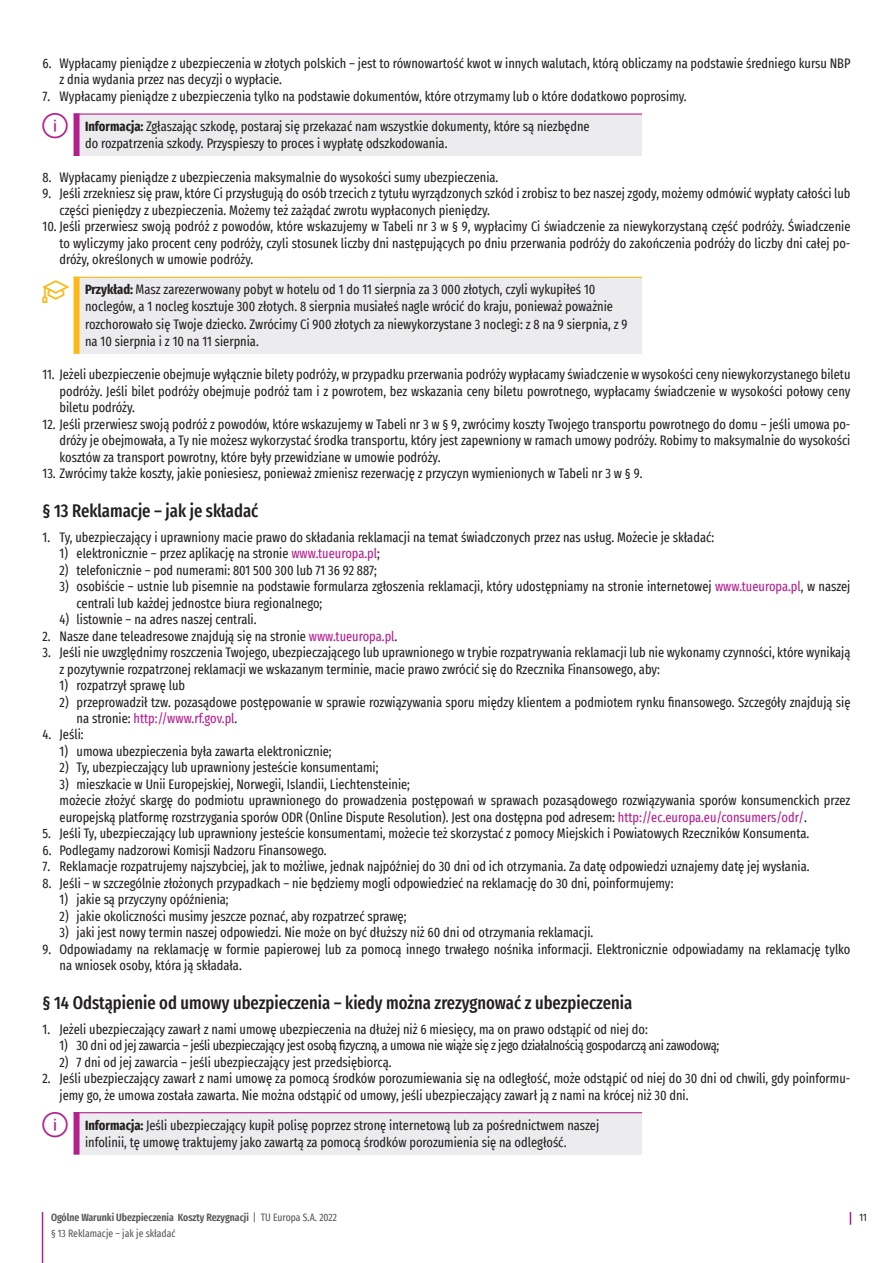
<style>
.page{position:relative;width:893px;height:1263px;background:#fff}
.page>*{position:absolute;margin:0;border:0;box-sizing:border-box;transform-origin:0 0}
.t1{font:500 extra-condensed 18px "Fira Sans";color:#231f20}
.t2{font:extra-condensed 13.5px/16.5px "Fira Sans";color:#231f20}
.t3{font:extra-condensed 13.5px "Fira Sans";letter-spacing:-.02em;color:#231f20}
.t4{font:600 extra-condensed 10.5px "Fira Sans";color:#57585a}
.t5{font:extra-condensed 10.5px "Fira Sans";color:#57585a}
.t6{font:extra-condensed 10.5px "Fira Sans";color:#231f20}
.s1{font-weight:700}
.s2{font-family:"Segoe MDL2 Assets";font-stretch:normal;font-size:27px;color:#fcb814}
.s3{color:#b41e8d}
.s4{font-weight:400}
</style>
<div class="page">
<svg style="left:850px;top:1212px;width:1px;height:13px"></svg>
<hr style="left:42px;top:1212px;width:1px;height:51px;background:#b41e8d">
<div style="left:77px;top:114px;width:565px;height:42px;background:#ececee"></div>
<div style="left:74px;top:113px;width:6px;height:43px;background:#b41e8d"></div>
<hr style="left:74px;top:113px;width:568px;height:2px;background:#b41e8d">
<div style="left:77px;top:277px;width:565px;height:77px;background:#ececee"></div>
<div style="left:74px;top:277px;width:6px;height:77px;background:#fcb814"></div>
<hr style="left:74px;top:277px;width:568px;height:1px;background:#fcb814">
<div style="left:77px;top:1113px;width:565px;height:42px;background:#ececee"></div>
<div style="left:74px;top:1112px;width:6px;height:43px;background:#b41e8d"></div>
<hr style="left:74px;top:1112px;width:568px;height:1px;background:#b41e8d">
<p class="t2" style="left:60px;top:55px;width:792px;text-indent:-17px">6. Wypłacamy pieniądze z ubezpieczenia w złotych polskich – jest to równowartość kwot w innych walutach, którą obliczamy na podstawie średniego kursu NBP z dnia wydania przez nas decyzji o wypłacie.</p>
<p class="t2" style="left:43px;top:88px;width:646px">7. Wypłacamy pieniądze z ubezpieczenia tylko na podstawie dokumentów, które otrzymamy lub o które dodatkowo poprosimy.</p>
<p class="t2" style="left:85px;top:117px;width:506px;line-height:17.2px"><span class="s1">Informacja:</span> Zgłaszając szkodę, postaraj się przekazać nam wszystkie dokumenty, które są niezbędne do rozpatrzenia szkody. Przyspieszy to proces i wypłatę odszkodowania.</p>
<p class="t2" style="left:43px;top:168px;width:457px">8. Wypłacamy pieniądze z ubezpieczenia maksymalnie do wysokości sumy ubezpieczenia.</p>
<p class="t2" style="left:60px;top:185px;width:792px;text-indent:-17px">9. Jeśli zrzekniesz się praw, które Ci przysługują do osób trzecich z tytułu wyrządzonych szkód i zrobisz to bez naszej zgody, możemy odmówić wypłaty całości lub części pieniędzy z ubezpieczenia. Możemy też zażądać zwrotu wypłaconych pieniędzy.</p>
<p class="t2" style="left:60px;top:218px;width:792px;text-align:justify;text-indent:-17px">10. Jeśli przerwiesz swoją podróż z powodów, które wskazujemy w Tabeli nr 3 w § 9, wypłacimy Ci świadczenie za niewykorzystaną część podróży. Świadczenie to wyliczymy jako procent ceny podróży, czyli stosunek liczby dni następujących po dniu przerwania podróży do zakończenia podróży do liczby dni całej po&shy;dróży, określonych w umowie podróży.</p>
<p class="t2" style="left:85px;top:280px;width:544px;line-height:17.2px;text-indent:-43px"><span class="s2">ê</span> <span class="s1">Przykład:</span> Masz zarezerwowany pobyt w hotelu od 1 do 11 sierpnia za 3 000 złotych, czyli wykupiłeś 10 noclegów, a 1 nocleg kosztuje 300 złotych. 8 sierpnia musiałeś nagle wrócić do kraju, ponieważ poważnie rozchorowało się Twoje dziecko. Zwrócimy Ci 900 złotych za niewykorzystane 3 noclegi: z 8 na 9 sierpnia, z 9 na 10 sierpnia i z 10 na 11 sierpnia.</p>
<p class="t2" style="left:60px;top:366px;width:792px;text-align:justify;text-indent:-17px">11. Jeżeli ubezpieczenie obejmuje wyłącznie bilety podróży, w przypadku przerwania podróży wypłacamy świadczenie w wysokości ceny niewykorzystanego biletu podróży. Jeśli bilet podróży obejmuje podróż tam i z powrotem, bez wskazania ceny biletu powrotnego, wypłacamy świadczenie w wysokości połowy ceny biletu podróży.</p>
<p class="t2" style="left:60px;top:416px;width:792px;text-align:justify;text-indent:-17px">12. Jeśli przerwiesz swoją podróż z powodów, które wskazujemy w Tabeli nr 3 w § 9, zwrócimy koszty Twojego transportu powrotnego do domu – jeśli umowa po&shy;dróży je obejmowała, a Ty nie możesz wykorzystać środka transportu, który jest zapewniony w ramach umowy podróży. Robimy to maksymalnie do wysokości kosztów za transport powrotny, które były przewidziane w umowie podróży.</p>
<p class="t2" style="left:43px;top:465px;width:601px">13. Zwrócimy także koszty, jakie poniesiesz, ponieważ zmienisz rezerwację z przyczyn wymienionych w Tabeli nr 3 w § 9.</p>
<h1 class="t1" style="left:43px;top:496px;width:217px">§ 13 Reklamacje – jak je składać</h1>
<p class="t2" style="left:43px;top:528px;width:673px">1. Ty, ubezpieczający i uprawniony macie prawo do składania reklamacji na temat świadczonych przez nas usług. Możecie je składać:</p>
<p class="t2" style="left:60px;top:545px;width:322px">1) elektronicznie – przez aplikację na stronie <span class="s3">www.tueuropa.pl</span>;</p>
<p class="t2" style="left:60px;top:561px;width:319px">2) telefonicznie – pod numerami: 801 500 300 lub 71 36 92 887;</p>
<p class="t2" style="left:77px;top:578px;width:775px;text-indent:-17px">3) osobiście – ustnie lub pisemnie na podstawie formularza zgłoszenia reklamacji, który udostępniamy na stronie internetowej <span class="s3">www.tueuropa.pl</span>, w naszej centrali lub każdej jednostce biura regionalnego;</p>
<p class="t2" style="left:60px;top:611px;width:199px">4) listownie – na adres naszej centrali.</p>
<p class="t2" style="left:43px;top:627px;width:356px">2. Nasze dane teleadresowe znajdują się na stronie <span class="s3">www.tueuropa.pl</span>.</p>
<p class="t2" style="left:60px;top:644px;width:792px;text-indent:-17px">3. Jeśli nie uwzględnimy roszczenia Twojego, ubezpieczającego lub uprawnionego w trybie rozpatrywania reklamacji lub nie wykonamy czynności, które wynikają z pozytywnie rozpatrzonej reklamacji we wskazanym terminie, macie prawo zwrócić się do Rzecznika Finansowego, aby:</p>
<p class="t2" style="left:60px;top:677px;width:127px">1) rozpatrzył sprawę lub</p>
<p class="t2" style="left:77px;top:693px;width:775px;text-indent:-17px">2) przeprowadził tzw. pozasądowe postępowanie w sprawie rozwiązywania sporu między klientem a podmiotem rynku finansowego. Szczegóły znajdują się na stronie: <span class="s3">http://www.rf.gov.pl</span>.</p>
<p class="t2" style="left:43px;top:726px;width:43px">4. Jeśli:</p>
<p class="t2" style="left:60px;top:743px;width:274px">1) umowa ubezpieczenia była zawarta elektronicznie;</p>
<p class="t2" style="left:60px;top:759px;width:320px">2) Ty, ubezpieczający lub uprawniony jesteście konsumentami;</p>
<p class="t2" style="left:60px;top:776px;width:792px">3) mieszkacie w Unii Europejskiej, Norwegii, Islandii, Liechtensteinie;<br>możecie złożyć skargę do podmiotu uprawnionego do prowadzenia postępowań w sprawach pozasądowego rozwiązywania sporów konsumenckich przez europejską platformę rozstrzygania sporów ODR (Online Dispute Resolution). Jest ona dostępna pod adresem: <span class="s3">http://ec.europa.eu/consumers/odr/</span>.</p>
<p class="t2" style="left:43px;top:825px;width:768px">5. Jeśli Ty, ubezpieczający lub uprawniony jesteście konsumentami, możecie też skorzystać z pomocy Miejskich i Powiatowych Rzeczników Konsumenta.</p>
<p class="t2" style="left:43px;top:842px;width:286px">6. Podlegamy nadzorowi Komisji Nadzoru Finansowego.</p>
<p class="t2" style="left:43px;top:858px;width:768px">7. Reklamacje rozpatrujemy najszybciej, jak to możliwe, jednak najpóźniej do 30 dni od ich otrzymania. Za datę odpowiedzi uznajemy datę jej wysłania.</p>
<p class="t2" style="left:43px;top:875px;width:632px">8. Jeśli – w szczególnie złożonych przypadkach – nie będziemy mogli odpowiedzieć na reklamację do 30 dni, poinformujemy:</p>
<p class="t2" style="left:60px;top:891px;width:171px">1) jakie są przyczyny opóźnienia;</p>
<p class="t2" style="left:60px;top:908px;width:348px">2) jakie okoliczności musimy jeszcze poznać, aby rozpatrzeć sprawę;</p>
<p class="t2" style="left:60px;top:924px;width:535px">3) jaki jest nowy termin naszej odpowiedzi. Nie może on być dłuższy niż 60 dni od otrzymania reklamacji.</p>
<p class="t2" style="left:60px;top:941px;width:792px;text-indent:-17px">9. Odpowiadamy na reklamację w formie papierowej lub za pomocą innego trwałego nośnika informacji. Elektronicznie odpowiadamy na reklamację tylko na wniosek osoby, która ją składała.</p>
<h1 class="t1" style="left:43px;top:988px;width:591px">§ 14 Odstąpienie od umowy ubezpieczenia – kiedy można zrezygnować z ubezpieczenia</h1>
<p class="t2" style="left:43px;top:1020px;width:607px">1. Jeżeli ubezpieczający zawarł z nami umowę ubezpieczenia na dłużej niż 6 miesięcy, ma on prawo odstąpić od niej do:</p>
<p class="t3" style="left:60px;top:1035px;width:661px">1) 30 dni od jej zawarcia – jeśli ubezpieczający jest osobą fizyczną, a umowa nie wiąże się z jego działalnością gospodarczą ani zawodową;</p>
<p class="t2" style="left:60px;top:1053px;width:334px">2) 7 dni od jej zawarcia – jeśli ubezpieczający jest przedsiębiorcą.</p>
<p class="t2" style="left:60px;top:1070px;width:792px;text-indent:-17px">2. Jeśli ubezpieczający zawarł z nami umowę za pomocą środków porozumiewania się na odległość, może odstąpić od niej do 30 dni od chwili, gdy poinformu&shy;jemy go, że umowa została zawarta. Nie można odstąpić od umowy, jeśli ubezpieczający zawarł ją z nami na krócej niż 30 dni.</p>
<p class="t2" style="left:85px;top:1116px;width:516px;line-height:17.2px"><span class="s1">Informacja:</span> Jeśli ubezpieczający kupił polisę poprzez stronę internetową lub za pośrednictwem naszej infolinii, tę umowę traktujemy jako zawartą za pomocą środków porozumienia się na odległość.</p>
<p class="t4" style="left:51px;top:1209px;width:287px">Ogólne Warunki Ubezpieczenia Koszty Rezygnacji <span class="s4">| TU Europa S.A. 2022</span></p>
<p class="t6" style="left:859px;top:1210px;width:9px">11</p>
<p class="t5" style="left:51px;top:1225px;width:126px">§ 13 Reklamacje – jak je składać</p>
</div>
